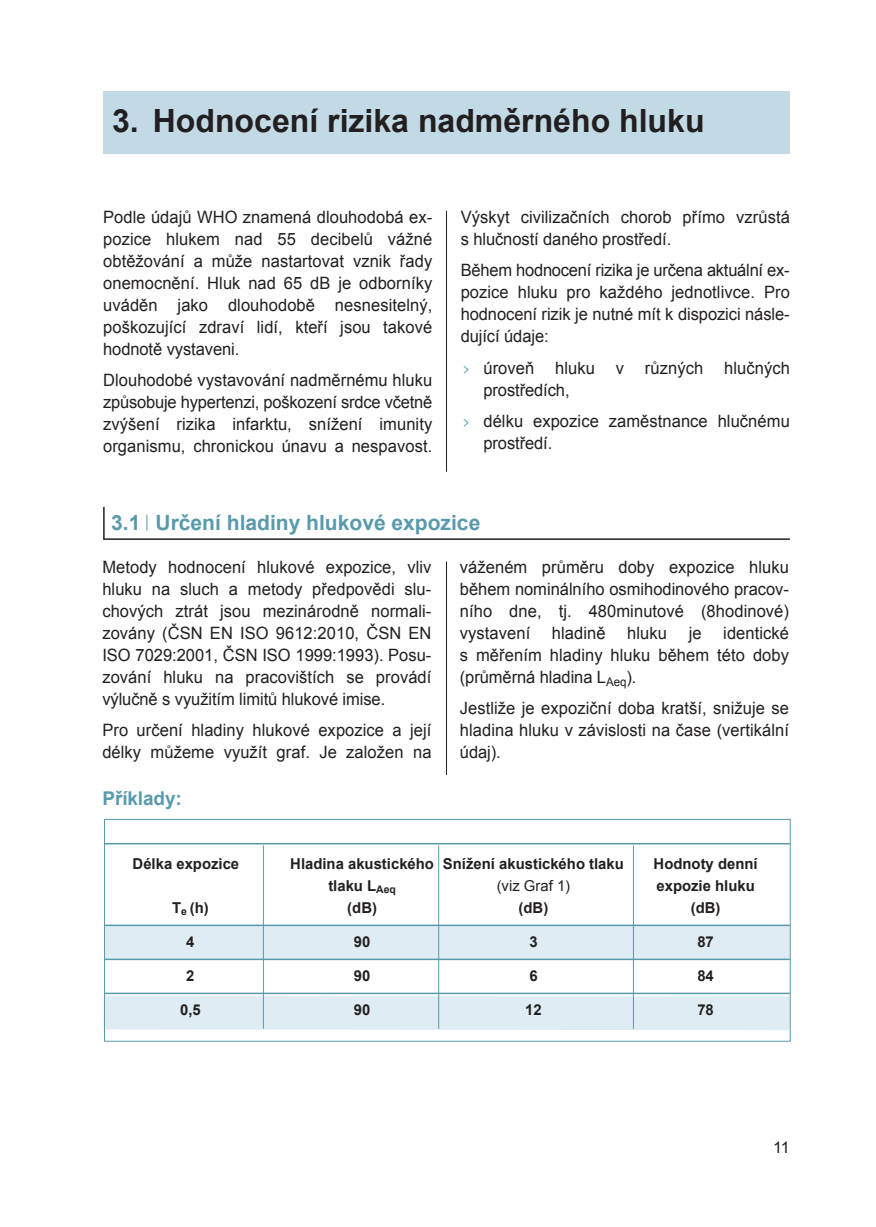
<style>
.page{position:relative;width:876px;height:1227px;background:#fff}
.page>*{position:absolute;margin:0;border:0;box-sizing:border-box;transform-origin:0 0}
.t1{font:700 32px "Arial";color:#231f20}
.t2{font:700 21px "Arial";color:#589aad}
.t3{font:700 19px "Arial";letter-spacing:-.005em;color:#589aad}
.t4{font:17px/22px "Arial";letter-spacing:.005em;color:#231f20;text-align:justify}
.t5{font:16px "Arial";color:#231f20}
.t6{font:700 15px "Arial";color:#231f20}
.t7{font:15px "Arial";color:#231f20}
.s1{font-family:"Courier";font-size:19px;color:#589aad}
</style>
<div class="page">
<div style="left:103px;top:92px;width:686px;height:62px;background:#c2dae5"></div>
<hr style="left:103px;top:538px;width:686px;height:2px;background:#231f20">
<hr style="left:103px;top:507px;width:2px;height:32px;background:#231f20">
<svg style="left:146px;top:514px;width:1px;height:16px"></svg>
<hr style="left:446px;top:211px;width:1px;height:261px;background:#231f20">
<hr style="left:446px;top:561px;width:1px;height:214px;background:#231f20">
<div style="left:105px;top:925px;width:684px;height:33px;background:#e0ecf3"></div>
<div style="left:106px;top:995px;width:682px;height:35px;background:#e0ecf3"></div>
<hr style="left:104px;top:843px;width:685px;height:1px;background:#589aad">
<hr style="left:104px;top:924px;width:685px;height:2px;background:#589aad">
<hr style="left:104px;top:958px;width:685px;height:2px;background:#589aad">
<hr style="left:104px;top:992px;width:685px;height:2px;background:#589aad">
<hr style="left:263px;top:845px;width:1px;height:183px;background:#589aad">
<hr style="left:438px;top:845px;width:1px;height:183px;background:#589aad">
<hr style="left:632px;top:845px;width:1px;height:183px;background:#589aad">
<div style="left:104px;top:819px;width:686px;height:222px;border:1px solid #589aad"></div>
<p class="t1" style="left:112px;top:103px;width:593px">3. Hodnocení rizika nadměrného hluku</p>
<p class="t4" style="left:103px;top:206px;width:330px">Podle údajů WHO znamená dlouhodobá ex&shy;pozice hlukem nad 55 decibelů vážné obtěžování a může nastartovat vznik řady onemocnění. Hluk nad 65 dB je odborníky uváděn jako dlouhodobě nesnesitelný, poškozující zdraví lidí, kteří jsou takové hodnotě vystaveni.</p>
<p class="t4" style="left:103px;top:369px;width:330px">Dlouhodobé vystavování nadměrnému hluku způsobuje hypertenzi, poškození srdce včetně zvýšení rizika infarktu, snížení imunity organismu, chronickou únavu a nespavost.</p>
<p class="t4" style="left:460px;top:206px;width:330px">Výskyt civilizačních chorob přímo vzrůstá s hlučností daného prostředí.</p>
<p class="t4" style="left:460px;top:259px;width:330px">Během hodnocení rizika je určena aktuální ex&shy;pozice hluku pro každého jednotlivce. Pro hodnocení rizik je nutné mít k dispozici násle&shy;dující údaje:</p>
<p class="t4" style="left:483px;top:356px;width:308px;text-indent:-23px"><span class="s1">›</span> úroveň hluku v různých hlučných prostředích,</p>
<p class="t4" style="left:483px;top:410px;width:308px;text-indent:-23px"><span class="s1">›</span> délku expozice zaměstnance hlučnému prostředí.</p>
<p class="t2" style="left:111px;top:511px;width:370px">3.1 Určení hladiny hlukové expozice</p>
<p class="t4" style="left:102px;top:556px;width:330px">Metody hodnocení hlukové expozice, vliv hluku na sluch a metody předpovědi slu&shy;chových ztrát jsou mezinárodně normali&shy;zovány (ČSN EN ISO 9612:2010, ČSN EN ISO 7029:2001, ČSN ISO 1999:1993). Posu&shy;zování hluku na pracovištích se provádí výlučně s využitím limitů hlukové imise.</p>
<p class="t4" style="left:102px;top:719px;width:330px">Pro určení hladiny hlukové expozice a její délky můžeme využít graf. Je založen na</p>
<p class="t4" style="left:459px;top:556px;width:330px">váženém průměru doby expozice hluku během nominálního osmihodinového pracov&shy;ního dne, tj. 480minutové (8hodinové) vystavení</p>
<p class="t4" style="left:459px;top:622px;width:330px;text-indent:263px">identické s měřením hladiny hluku během této doby (průměrná hladina L<sub>Aeq</sub>).</p>
<p class="t4" style="left:459px;top:697px;width:330px">Jestliže je expoziční doba kratší, snižuje se hladina hluku v závislosti na čase (vertikální údaj).</p>
<p class="t4" style="left:551px;top:622px;width:55px">hladině</p>
<p class="t4" style="left:627px;top:622px;width:41px">hluku</p>
<p class="t4" style="left:688px;top:622px;width:14px">je</p>
<p class="t3" style="left:102px;top:788px;width:81px">Příklady:</p>
<p class="t6" style="left:133px;top:855px;width:108px">Délka expozice</p>
<p class="t6" style="left:290px;top:855px;width:335px">Hladina akustického Snížení akustického tlaku</p>
<p class="t6" style="left:653px;top:855px;width:105px">Hodnoty denní</p>
<p class="t6" style="left:328px;top:877px;width:69px">tlaku L<sub>Aeq</sub></p>
<p class="t7" style="left:496px;top:877px;width:75px">(viz Graf 1)</p>
<p class="t6" style="left:656px;top:877px;width:100px">expozie hluku</p>
<p class="t6" style="left:172px;top:899px;width:38px">T<sub>e</sub> (h)</p>
<p class="t6" style="left:347px;top:899px;width:31px">(dB)</p>
<p class="t6" style="left:518px;top:899px;width:31px">(dB)</p>
<p class="t6" style="left:690px;top:899px;width:31px">(dB)</p>
<p class="t6" style="left:186px;top:933px;width:10px">4</p>
<p class="t6" style="left:354px;top:933px;width:18px">90</p>
<p class="t6" style="left:529px;top:933px;width:10px">3</p>
<p class="t6" style="left:697px;top:933px;width:18px">87</p>
<p class="t6" style="left:186px;top:967px;width:10px">2</p>
<p class="t6" style="left:354px;top:967px;width:18px">90</p>
<p class="t6" style="left:529px;top:967px;width:10px">6</p>
<p class="t6" style="left:697px;top:967px;width:18px">84</p>
<p class="t6" style="left:180px;top:1001px;width:22px">0,5</p>
<p class="t6" style="left:354px;top:1001px;width:18px">90</p>
<p class="t6" style="left:525px;top:1001px;width:18px">12</p>
<p class="t6" style="left:697px;top:1001px;width:18px">78</p>
<p class="t5" style="left:772px;top:1138px;width:18px">11</p>
</div>
